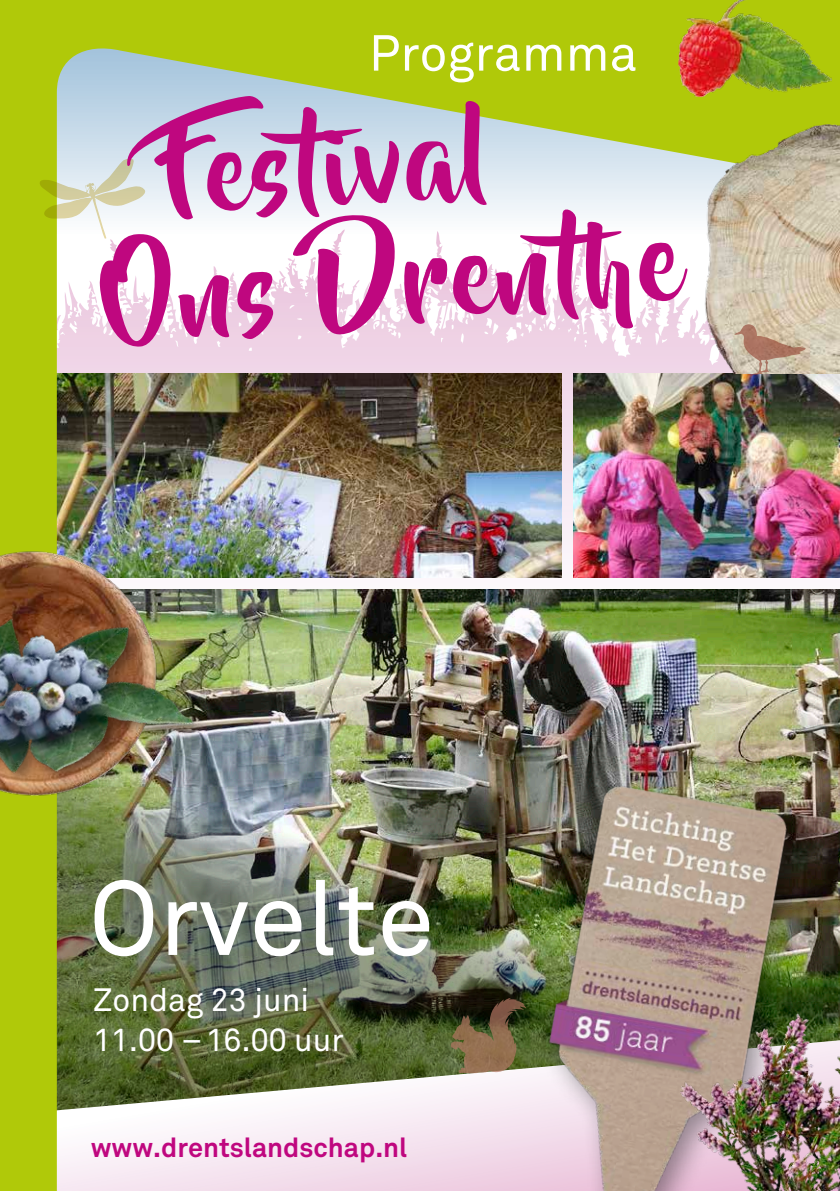
<style>
.page{position:relative;width:840px;height:1191px;background:#fff}
.page>*{position:absolute;margin:0;border:0;box-sizing:border-box;transform-origin:0 0}
.t1{font:104px "Akkurat";color:#fff}
.t2{font:50px "Akkurat";color:#fff}
.t3{font:32px/40px "Akkurat";color:#fff}
.t4{font:700 27px "Akkurat";color:#bf077f}
</style>
<div class="page">
<img style="left:0;top:0;width:839px;height:1191px">
<svg style="left:39px;top:158px;width:86px;height:81px"></svg>
<img style="left:678px;top:0;width:152px;height:96px">
<img style="left:672px;top:125px;width:167px;height:248px">
<img style="left:0;top:483px;width:267px;height:344px">
<div style="left:534px;top:771px;width:283px;height:420px;background:#000;opacity:.4"></div>
<img style="left:519px;top:775px;width:277px;height:416px">
<img style="left:679px;top:1013px;width:160px;height:178px">
<svg style="left:733px;top:324px;width:72px;height:53px;background:#bda48e"></svg>
<svg style="left:450px;top:998px;width:76px;height:75px;background:#655739"></svg>
<svg style="left:99px;top:205px;width:588px;height:143px"></svg>
<svg style="left:125px;top:96px;width:365px;height:124px;background:#cda1c6"></svg>
<h2 class="t2" style="left:369px;top:24px;width:270px">Programma</h2>
<h1 class="t1" style="left:89px;top:857px;width:346px">Orvelte</h1>
<p class="t3" style="left:93px;top:980px;width:252px">Zondag 23 juni<br>11.00 –16.00 uur</p>
<p class="t4" style="left:91px;top:1130px;width:318px">www.drentslandschap.nl</p>
</div>
